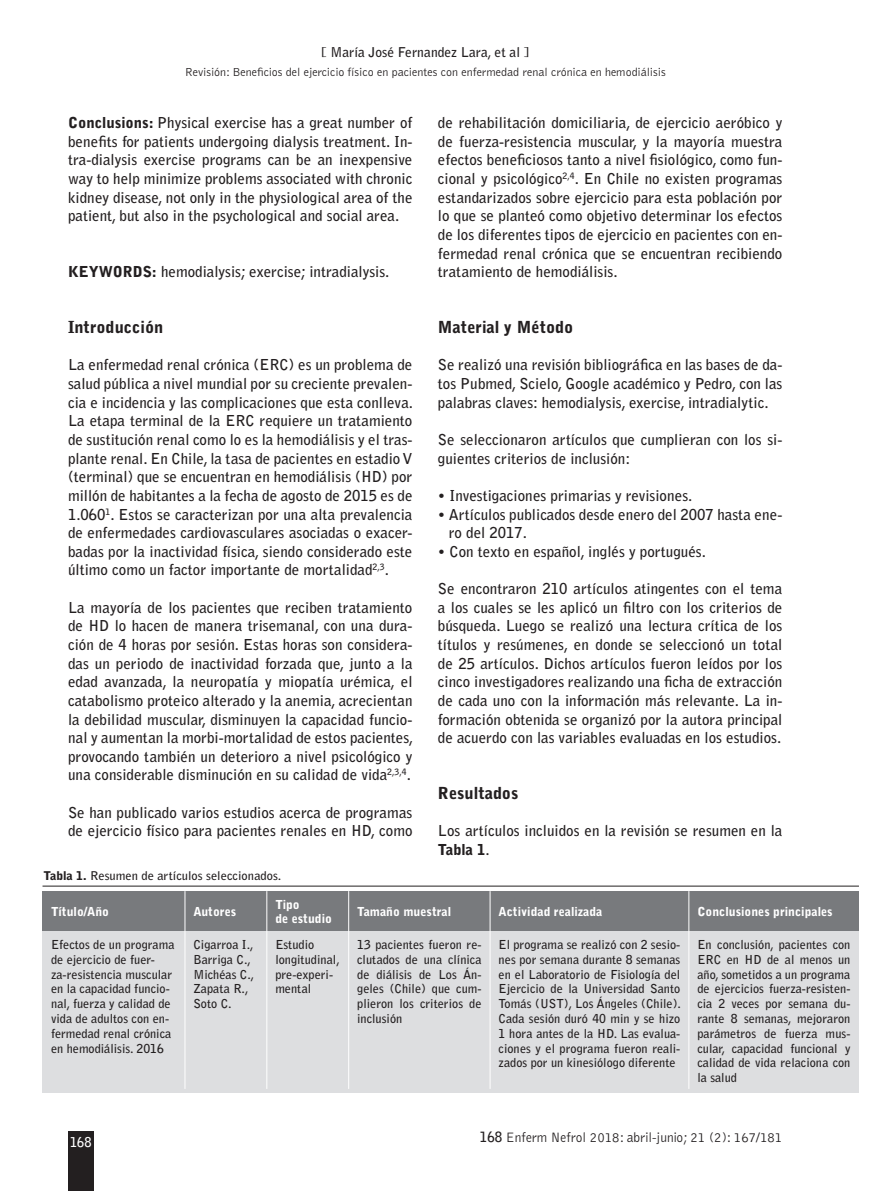
<style>
.page{position:relative;width:893px;height:1191px;background:#fff}
.page>*{position:absolute;margin:0;border:0;box-sizing:border-box;transform-origin:0 0}
.t1{font:900 16.5px "Bell Gothic Std";color:#231f20}
.t2{font:700 15px/18.6px "Bell Gothic Std";color:#231f20;text-align:justify}
.t3{font:300 14.1px "Bell Gothic Std";color:#231f20;scale:.95 1}
.t4{font:700 13.5px "Bell Gothic Std";color:#231f20}
.t5{font:700 13.5px "Bell Gothic Std";color:#fff;scale:.95 1}
.t6{font:700 12.3px/14.7px "Bell Gothic Std";color:#231f20}
.t7{font:900 12.3px "Bell Gothic Std";color:#fff}
._00titularprincipal{font:300 12px "Bell Gothic Std";color:#231f20}
._00titul1{font:700 12px "Bell Gothic Std";color:#231f20;scale:1.04 1}
.s1{font-weight:900}
.s2{font-weight:700}
</style>
<div class="page">
<div style="left:68px;top:1131px;width:26px;height:60px;background:#231f20"></div>
<hr style="left:43px;top:886px;width:816px;height:1px;background:#231f20">
<div style="left:43px;top:891px;width:142px;height:40px;background:#787a7d"></div>
<div style="left:43px;top:931px;width:142px;height:162px;background:#dddee0"></div>
<div style="left:185px;top:891px;width:82px;height:40px;background:#787a7d"></div>
<div style="left:185px;top:931px;width:82px;height:162px;background:#dddee0"></div>
<div style="left:267px;top:891px;width:82px;height:40px;background:#787a7d"></div>
<div style="left:267px;top:931px;width:82px;height:162px;background:#dddee0"></div>
<div style="left:349px;top:891px;width:141px;height:40px;background:#787a7d"></div>
<div style="left:490px;top:891px;width:199px;height:40px;background:#787a7d"></div>
<div style="left:689px;top:891px;width:170px;height:40px;background:#787a7d"></div>
<div style="left:349px;top:931px;width:141px;height:162px;background:#dddee0"></div>
<div style="left:490px;top:931px;width:199px;height:162px;background:#dddee0"></div>
<div style="left:689px;top:931px;width:170px;height:162px;background:#dddee0"></div>
<hr style="left:185px;top:891px;width:1px;height:198px;background:#fff">
<hr style="left:267px;top:891px;width:1px;height:198px;background:#fff">
<hr style="left:348px;top:891px;width:1px;height:198px;background:#fff">
<hr style="left:490px;top:891px;width:1px;height:198px;background:#fff">
<hr style="left:689px;top:891px;width:1px;height:198px;background:#fff">
<p class="t4" style="left:321px;top:44px;width:209px">[ María José Fernandez Lara, et al ]</p>
<p class="_00titularprincipal" style="left:185px;top:66px;width:482px">Revisión: Beneficios del ejercicio físico en pacientes con enfermedad renal crónica en hemodiálisis</p>
<p class="t2" style="left:68px;top:113px;width:346px"><span class="s1">Conclusions:</span> Physical exercise has a great number of benefits for patients undergoing dialysis treatment. In&shy;tra-dialysis exercise programs can be an inexpensive way to help minimize problems associated with chronic kidney disease, not only in the physiological area of the patient, but also in the psychological and social area.</p>
<p class="t2" style="left:68px;top:263px;width:323px"><span class="s1">KEYWORDS:</span> hemodialysis; exercise; intradialysis.</p>
<p class="t1" style="left:68px;top:318px;width:97px">Introducción</p>
<p class="t2" style="left:68px;top:356px;width:347px">La enfermedad renal crónica (ERC) es un problema de salud pública a nivel mundial por su creciente prevalen&shy;cia e incidencia y las complicaciones que esta conlleva.<br>La etapa terminal de la ERC requiere un tratamiento de sustitución renal como lo es la hemodiálisis y el tras&shy;plante renal. En Chile, la tasa de pacientes en estadio V (terminal) que se encuentran en hemodiálisis (HD) por millón de habitantes a la fecha de agosto de 2015 es de 1.060<sup>1</sup>. Estos se caracterizan por una alta prevalencia de enfermedades cardiovasculares asociadas o exacer&shy;badas por la inactividad física, siendo considerado este último como un factor importante de mortalidad<sup>2,3</sup>.</p>
<p class="t2" style="left:68px;top:598px;width:347px">La mayoría de los pacientes que reciben tratamiento de HD lo hacen de manera trisemanal, con una dura&shy;ción de 4 horas por sesión. Estas horas son considera&shy;das un periodo de inactividad forzada que, junto a la edad avanzada, la neuropatía y miopatía urémica, el catabolismo proteico alterado y la anemia, acrecientan la debilidad muscular, disminuyen la capacidad funcio&shy;nal y aumentan la morbi-mortalidad de estos pacientes, provocando también un deterioro a nivel psicológico y una considerable disminución en su calidad de vida<sup>2,3,4</sup>.</p>
<p class="t2" style="left:68px;top:803px;width:346px">Se han publicado varios estudios acerca de programas de ejercicio físico para pacientes renales en HD, como</p>
<p class="t2" style="left:438px;top:113px;width:346px">de rehabilitación domiciliaria, de ejercicio aeróbico y de fuerza-resistencia muscular, y la mayoría muestra efectos beneficiosos tanto a nivel fisiológico, como fun&shy;cional y psicológico<sup>2,4</sup>. En Chile no existen programas estandarizados sobre ejercicio para esta población por lo que se planteó como objetivo determinar los efectos de los diferentes tipos de ejercicio en pacientes con en&shy;fermedad renal crónica que se encuentran recibiendo tratamiento de hemodiálisis.</p>
<p class="t1" style="left:438px;top:318px;width:137px">Material y Método</p>
<p class="t2" style="left:438px;top:356px;width:346px">Se realizó una revisión bibliográfica en las bases de da&shy;tos Pubmed, Scielo, Google académico y Pedro, con las palabras claves: hemodialysis, exercise, intradialytic.</p>
<p class="t2" style="left:438px;top:430px;width:346px">Se seleccionaron artículos que cumplieran con los si&shy;guientes criterios de inclusión:</p>
<p class="t2" style="left:438px;top:486px;width:256px">• Investigaciones primarias y revisiones.</p>
<p class="t2" style="left:449px;top:505px;width:335px;text-indent:-11px">• Artículos publicados desde enero del 2007 hasta ene&shy;ro del 2017.</p>
<p class="t2" style="left:438px;top:542px;width:269px">• Con texto en español, inglés y portugués.</p>
<p class="t2" style="left:438px;top:579px;width:346px">Se encontraron 210 artículos atingentes con el tema a los cuales se les aplicó un filtro con los criterios de búsqueda. Luego se realizó una lectura crítica de los títulos y resúmenes, en donde se seleccionó un total de 25 artículos. Dichos artículos fueron leídos por los cinco investigadores realizando una ficha de extracción de cada uno con la información más relevante. La in&shy;formación obtenida se organizó por la autora principal de acuerdo con las variables evaluadas en los estudios.</p>
<p class="t1" style="left:438px;top:783px;width:82px">Resultados</p>
<p class="t2" style="left:438px;top:821px;width:346px">Los artículos incluidos en la revisión se resumen en la<br><span class="s1">Tabla 1</span>.</p>
<p class="_00titul1" style="left:44px;top:868px;width:230px"><span class="s1">Tabla 1.</span> Resumen de artículos seleccionados.</p>
<p class="t7" style="left:51px;top:904px;width:60px">Título/Año</p>
<p class="t6" style="left:51px;top:937px;width:125px">Efectos de un programa de ejercicio de fuer&shy;za-resistencia muscular en la capacidad funcio&shy;nal, fuerza y calidad de vida de adultos con en&shy;fermedad renal crónica en hemodiálisis. 2016</p>
<p class="t7" style="left:275px;top:897px;width:26px">Tipo</p>
<p class="t7" style="left:275px;top:911px;width:58px">de estudio</p>
<p class="t6" style="left:275px;top:937px;width:66px">Estudio longitudinal, pre-experi&shy;mental</p>
<p class="t7" style="left:193px;top:904px;width:44px">Autores</p>
<p class="t6" style="left:193px;top:937px;width:62px">Cigarroa I.,<br>Barriga C.,<br>Michéas C.,<br>Zapata R.,<br>Soto C.</p>
<p class="t7" style="left:357px;top:904px;width:95px">Tamaño muestral</p>
<p class="t7" style="left:499px;top:904px;width:105px">Actividad realizada</p>
<p class="t7" style="left:697px;top:904px;width:137px">Conclusiones principales</p>
<p class="t6" style="left:357px;top:937px;width:126px;text-align:justify">13 pacientes fueron re&shy;clutados de una clínica de diálisis de Los Án&shy;geles (Chile) que cum&shy;plieron los criterios de inclusión</p>
<p class="t6" style="left:499px;top:937px;width:184px;text-align:justify">El programa se realizó con 2 sesio&shy;nes por semana durante 8 semanas en el Laboratorio de Fisiología del Ejercicio de la Universidad Santo Tomás (UST), Los Ángeles (Chile).<br>Cada sesión duró 40 min y se hizo 1 hora antes de la HD. Las evalua&shy;ciones y el programa fueron reali&shy;zados por un kinesiólogo diferente</p>
<p class="t6" style="left:697px;top:937px;width:155px;text-align:justify">En conclusión, pacientes con ERC en HD de al menos un año, sometidos a un programa de ejercicios fuerza-resisten&shy;cia 2 veces por semana du&shy;rante 8 semanas, mejoraron parámetros de fuerza mus&shy;cular, capacidad funcional y calidad de vida relaciona con la salud</p>
<p class="t5" style="left:70px;top:1134px;width:24px">168</p>
<p class="t3" style="left:480px;top:1129px;width:320px"><span class="s2">168</span> Enferm Nefrol 2018: abril-junio; 21 (2): 167/181</p>
</div>
